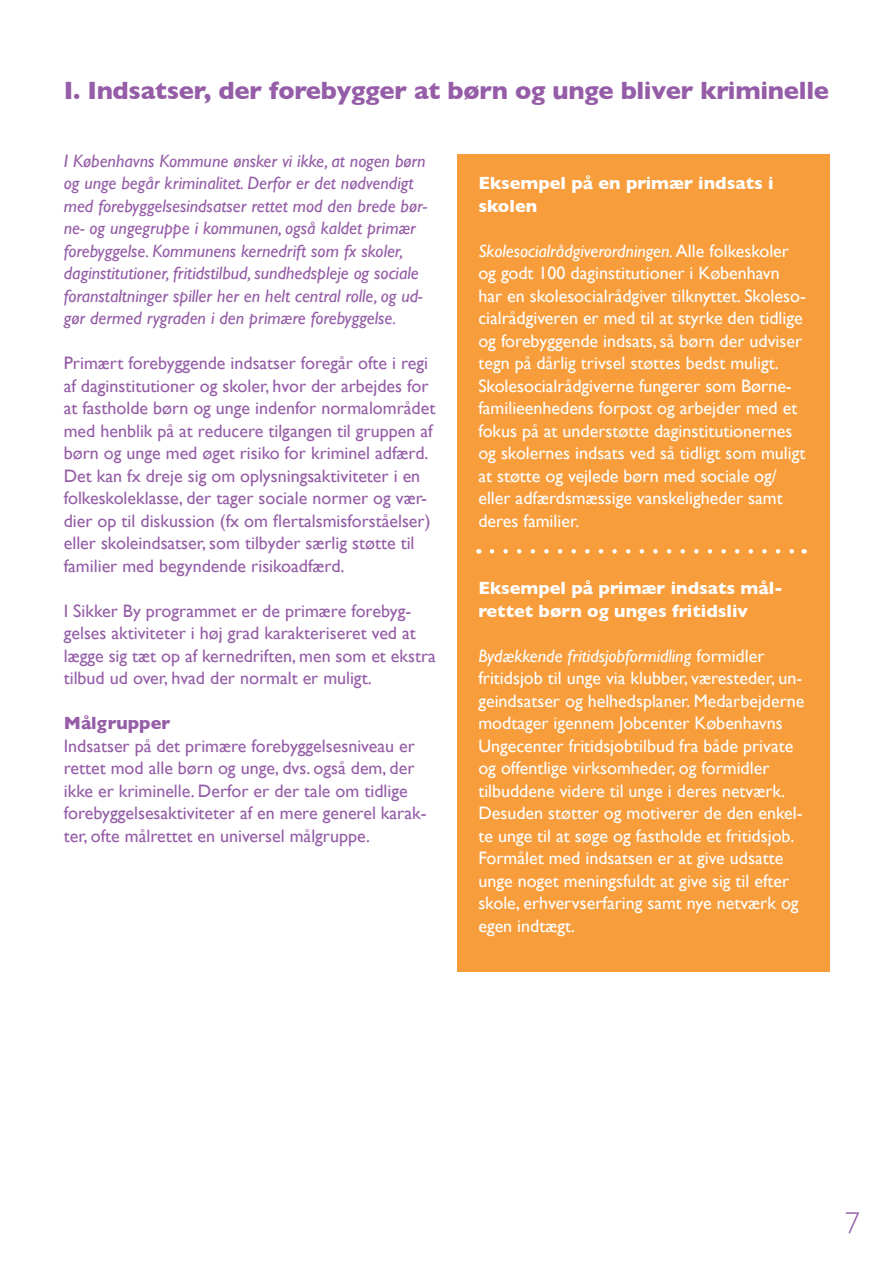
<style>
.page{position:relative;width:893px;height:1263px;background:#fff}
.page>*{position:absolute;margin:0;border:0;box-sizing:border-box;transform-origin:0 0}
.t1{font:300 30px "Gill Sans";color:#955da7}
.t2{font:700 25.5px "Gill Sans";letter-spacing:-.01em;color:#955da7}
.t3{font:18px/22.5px "Gill Sans";color:#fff}
.t4{font:18px/22.5px "Gill Sans";color:#955da7}
.t5{font:italic 18px/22.5px "Gill Sans";color:#955da7}
.t6{font:700 18px/22.5px "Gill Sans";color:#fff}
.t7{font:700 18px "Gill Sans";color:#955da7}
.s1{font-style:italic}
</style>
<div class="page">
<div style="left:457px;top:154px;width:372px;height:818px;background:#f89d3c"></div>
<svg style="left:492px;top:549px;width:302px;height:4px"></svg>
<h2 class="t2" style="left:64px;top:80px;width:767px">I. Indsatser, der forebygger at børn og unge bliver kriminelle</h2>
<p class="t5" style="left:64px;top:151px;width:365px">I Københavns Kommune ønsker vi ikke, at nogen børn og unge begår kriminalitet. Derfor er det nødvendigt med forebyggelsesindsatser rettet mod den brede bør&shy;ne- og ungegruppe i kommunen, også kaldet primær forebyggelse. Kommunens kernedrift som fx skoler, daginstitutioner, fritidstilbud, sundhedspleje og sociale foranstaltninger spiller her en helt central rolle, og ud&shy;gør dermed rygraden i den primære forebyggelse.</p>
<p class="t4" style="left:64px;top:353px;width:373px">Primært forebyggende indsatser foregår ofte i regi af daginstitutioner og skoler, hvor der arbejdes for at fastholde børn og unge indenfor normalområdet med henblik på at reducere tilgangen til gruppen af børn og unge med øget risiko for kriminel adfærd.<br>Det kan fx dreje sig om oplysningsaktiviteter i en folkeskoleklasse, der tager sociale normer og vær&shy;dier op til diskussion (fx om flertalsmisforståelser) eller skoleindsatser, som tilbyder særlig støtte til familier med begyndende risikoadfærd.</p>
<p class="t4" style="left:64px;top:601px;width:374px">I Sikker By programmet er de primære forebyg&shy;gelses aktiviteter i høj grad karakteriseret ved at lægge sig tæt op af kernedriften, men som et ekstra tilbud ud over, hvad der normalt er muligt.</p>
<p class="t7" style="left:64px;top:715px;width:108px">Målgrupper</p>
<p class="t4" style="left:64px;top:736px;width:364px">Indsatser på det primære forebyggelsesniveau er rettet mod alle børn og unge, dvs. også dem, der ikke er kriminelle. Derfor er der tale om tidlige forebyggelsesaktiviteter af en mere generel karak&shy;ter, ofte målrettet en universel målgruppe.</p>
<p class="t6" style="left:478px;top:173px;width:297px">Eksempel på en primær indsats i skolen</p>
<p class="t3" style="left:478px;top:241px;width:329px"><span class="s1">Skolesocialrådgiverordningen.</span> Alle folkeskoler og godt 100 daginstitutioner i København har en skolesocialrådgiver tilknyttet. Skoleso&shy;cialrådgiveren er med til at styrke den tidlige og forebyggende indsats, så børn der udviser tegn på dårlig trivsel støttes bedst muligt.<br>Skolesocialrådgiverne fungerer som Børne&shy;familieenhedens forpost og arbejder med et fokus på at understøtte daginstitutionernes og skolernes indsats ved så tidligt som muligt at støtte og vejlede børn med sociale og/ eller adfærdsmæssige vanskeligheder samt deres familier.</p>
<p class="t6" style="left:478px;top:578px;width:306px">Eksempel på primær indsats mål&shy;rettet børn og unges fritidsliv</p>
<p class="t3" style="left:478px;top:646px;width:328px"><span class="s1">Bydækkende fritidsjobformidling</span> formidler fritidsjob til unge via klubber, væresteder, un&shy;geindsatser og helhedsplaner. Medarbejderne modtager igennem Jobcenter Københavns Ungecenter fritidsjobtilbud fra både private og offentlige virksomheder, og formidler tilbuddene videre til unge i deres netværk.<br>Desuden støtter og motiverer de den enkel&shy;te unge til at søge og fastholde et fritidsjob.<br>Formålet med indsatsen er at give udsatte unge noget meningsfuldt at give sig til efter skole, erhvervserfaring samt nye netværk og egen indtægt.</p>
<h1 class="t1" style="left:845px;top:1210px;width:16px">7</h1>
</div>
